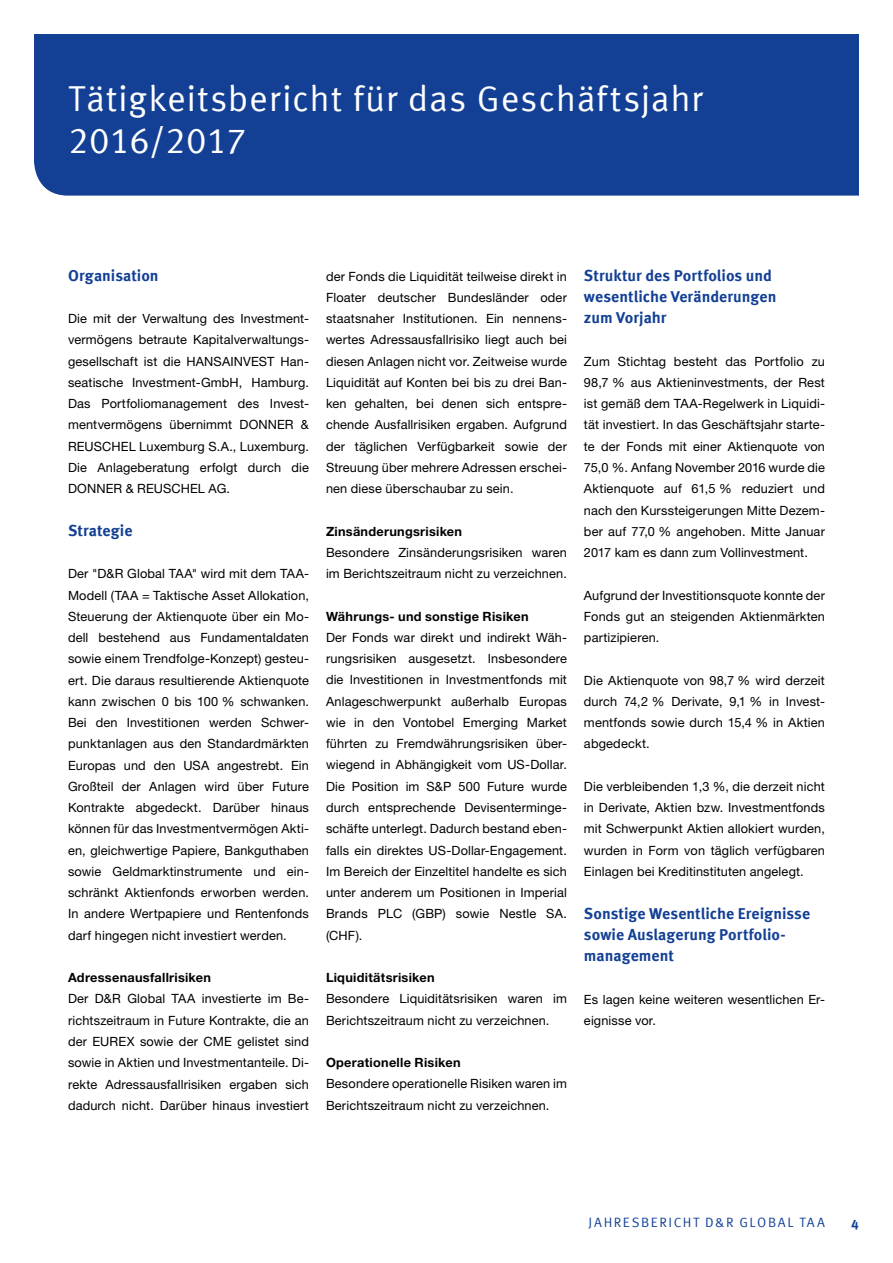
<style>
.page{position:relative;width:893px;height:1263px;background:#fff}
.page>*{position:absolute;margin:0;border:0;box-sizing:border-box;transform-origin:0 0}
.t1{font:36px/42.5px "Meta Offc Pro Norm";letter-spacing:.015em;color:#fff}
.t2{font:700 15.75px/21.3px "Meta Offc Pro";color:#134094}
.t3{font:13.5px "Meta Offc Pro Norm";letter-spacing:.115em;color:#134094}
.t4{font:700 13.5px "Meta Offc Pro";color:#134094}
.t5{font:12.75px/21.3px "Helvetica Neue LTW1 G";letter-spacing:.01em;color:#000;text-align:justify}
.t6{font:700 12.75px "Helvetica Neue LTW1 G";letter-spacing:.02em;color:#000}
</style>
<div class="page">
<div style="left:34px;top:34px;width:825px;height:162px;background:#134094"></div>
<h1 class="t1" style="left:68px;top:75px;width:636px">Tätigkeitsbericht für das Geschäftsjahr<br>2016/2017</h1>
<p class="t2" style="left:68px;top:264px;width:92px">Organisation</p>
<p class="t5" style="left:68px;top:308px;width:242px">Die mit der Verwaltung des Investment&shy;vermögens betraute Kapitalverwaltungs&shy;gesellschaft ist die HANSAINVEST Han&shy;seatische Investment-GmbH, Hamburg.<br>Das Portfoliomanagement des Invest&shy;mentvermögens übernimmt DONNER &amp; REUSCHEL Luxemburg S.A., Luxemburg.<br>Die Anlageberatung erfolgt durch die DONNER &amp; REUSCHEL AG.</p>
<p class="t2" style="left:68px;top:519px;width:66px">Strategie</p>
<p class="t5" style="left:68px;top:563px;width:242px">Der "D&amp;R Global TAA" wird mit dem TAA-Modell (TAA = Taktische Asset Allokation, Steuerung der Aktienquote über ein Mo&shy;dell bestehend aus Fundamentaldaten sowie einem Trendfolge-Konzept) gesteu&shy;ert. Die daraus resultierende Aktienquote kann zwischen 0 bis 100 % schwanken.<br>Bei den Investitionen werden Schwer&shy;punktanlagen aus den Standardmärkten Europas und den USA angestrebt. Ein Großteil der Anlagen wird über Future Kontrakte abgedeckt. Darüber hinaus können für das Investmentvermögen Akti&shy;en, gleichwertige Papiere, Bankguthaben sowie Geldmarktinstrumente und ein&shy;schränkt Aktienfonds erworben werden.<br>In andere Wertpapiere und Rentenfonds darf hingegen nicht investiert werden.</p>
<p class="t6" style="left:68px;top:970px;width:145px">Adressenausfallrisiken</p>
<p class="t5" style="left:68px;top:988px;width:242px">Der D&amp;R Global TAA investierte im Be&shy;richtszeitraum in Future Kontrakte, die an der EUREX sowie der CME gelistet sind sowie in Aktien und Investmentanteile. Di&shy;rekte Adressausfallrisiken ergaben sich dadurch nicht. Darüber hinaus investiert</p>
<p class="t5" style="left:326px;top:265px;width:242px">der Fonds die Liquidität teilweise direkt in Floater deutscher Bundesländer oder staatsnaher Institutionen. Ein nennens&shy;wertes Adressausfallrisiko liegt auch bei diesen Anlagen nicht vor. Zeitweise wurde Liquidität auf Konten bei bis zu drei Ban&shy;ken gehalten, bei denen sich entspre&shy;chende Ausfallrisiken ergaben. Aufgrund der täglichen Verfügbarkeit sowie der Streuung über mehrere Adressen erschei&shy;nen diese überschaubar zu sein.</p>
<p class="t6" style="left:326px;top:523px;width:138px">Zinsänderungsrisiken</p>
<p class="t5" style="left:326px;top:542px;width:242px">Besondere Zinsänderungsrisiken waren im Berichtszeitraum nicht zu verzeichnen.</p>
<p class="t6" style="left:326px;top:608px;width:204px">Währungs- und sonstige Risiken</p>
<p class="t5" style="left:326px;top:627px;width:242px">Der Fonds war direkt und indirekt Wäh&shy;rungsrisiken ausgesetzt. Insbesondere die Investitionen in Investmentfonds mit Anlageschwerpunkt außerhalb Europas wie in den Vontobel Emerging Market führten zu Fremdwährungsrisiken über&shy;wiegend in Abhängigkeit vom US-Dollar.<br>Die Position im S&amp;P 500 Future wurde durch entsprechende Devisenterminge&shy;schäfte unterlegt. Dadurch bestand eben&shy;falls ein direktes US-Dollar-Engagement.<br>Im Bereich der Einzeltitel handelte es sich unter anderem um Positionen in Imperial Brands PLC (GBP) sowie Nestle SA. (CHF).</p>
<p class="t6" style="left:326px;top:970px;width:110px">Liquiditätsrisiken</p>
<p class="t5" style="left:326px;top:988px;width:242px">Besondere Liquiditätsrisiken waren im<br>Berichtszeitraum nicht zu verzeichnen.</p>
<p class="t6" style="left:326px;top:1055px;width:136px">Operationelle Risiken</p>
<p class="t5" style="left:326px;top:1073px;width:242px">Besondere operationelle Risiken waren im<br>Berichtszeitraum nicht zu verzeichnen.</p>
<p class="t2" style="left:584px;top:264px;width:194px">Struktur des Portfolios und wesentliche Veränderungen zum Vorjahr</p>
<p class="t5" style="left:584px;top:350px;width:242px">Zum Stichtag besteht das Portfolio zu 98,7 % aus Aktieninvestments, der Rest ist gemäß dem TAA-Regelwerk in Liquidi&shy;tät investiert. In das Geschäftsjahr starte&shy;te der Fonds mit einer Aktienquote von 75,0 %. Anfang November 2016 wurde die Aktienquote auf 61,5 % reduziert und nach den Kurssteigerungen Mitte Dezem&shy;ber auf 77,0 % angehoben. Mitte Januar 2017 kam es dann zum Vollinvestment.</p>
<p class="t5" style="left:584px;top:584px;width:242px">Aufgrund der Investitionsquote konnte der Fonds gut an steigenden Aktienmärkten partizipieren.</p>
<p class="t5" style="left:584px;top:669px;width:242px">Die Aktienquote von 98,7 % wird derzeit durch 74,2 % Derivate, 9,1 % in Invest&shy;mentfonds sowie durch 15,4 % in Aktien abgedeckt.</p>
<p class="t5" style="left:584px;top:776px;width:242px">Die verbleibenden 1,3 %, die derzeit nicht in Derivate, Aktien bzw. Investmentfonds mit Schwerpunkt Aktien allokiert wurden, wurden in Form von täglich verfügbaren Einlagen bei Kreditinstituten angelegt.</p>
<p class="t2" style="left:584px;top:901px;width:228px">Sonstige Wesentliche Ereignisse sowie Auslagerung Portfolio&shy;management</p>
<p class="t5" style="left:584px;top:988px;width:242px">Es lagen keine weiteren wesentlichen Er&shy;eignisse vor.</p>
<p class="t3" style="left:589px;top:1211px;width:179px">JAHRESBERICHT D&amp;R Globa</p>
<p class="t3" style="left:787px;top:1211px;width:39px">l TAA</p>
<p class="t4" style="left:851px;top:1214px;width:9px">4</p>
</div>
